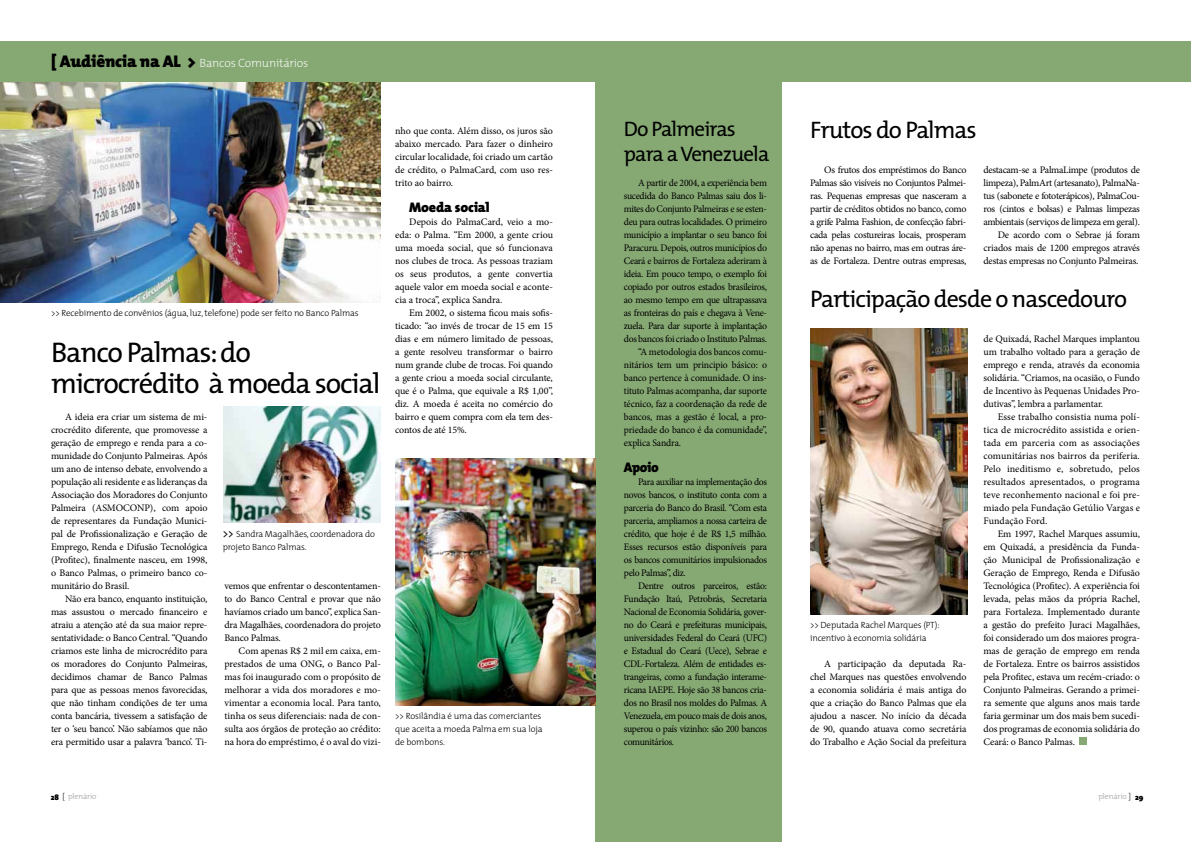
<style>
.page{position:relative;width:1191px;height:842px;background:#fff}
.page>*{position:absolute;margin:0;border:0;box-sizing:border-box;transform-origin:0 0}
.t1{font:28.5px/31px "T Mix";letter-spacing:-.04em;color:#000}
.t2{font:24px "T Mix";letter-spacing:-.04em;color:#000}
.t3{font:21px/25px "T Mix";letter-spacing:-.04em;color:#000}
.t4{font:800 14px "T Mix";letter-spacing:-.015em;color:#000}
.t5{font:200 12px "T Mix";letter-spacing:-.015em;color:#fff}
.t6{font:10px/13px "Minion Pro";letter-spacing:-.02em;color:#000;text-align:justify}
.t7{font:300 9px/13px "T Mix";letter-spacing:-.015em;color:#000}
.t8{font:300 8px "T Mix";letter-spacing:-.015em;color:#9d9d9c}
.s1{font-weight:800;font-size:17px;color:#000}
.s2{font-weight:400;font-size:11px}
.s3{font-weight:800;color:#000}
.s4{color:#000}
</style>
<div class="page">
<div style="left:595px;top:73px;width:186px;height:769px;background:#86a873"></div>
<img style="left:0;top:82px;width:381px;height:221px">
<img style="left:395px;top:459px;width:200px;height:247px">
<div style="left:0;top:41px;width:1191px;height:41px;background:#86a873"></div>
<img style="left:810px;top:329px;width:158px;height:286px">
<img style="left:223px;top:406px;width:158px;height:117px">
<div style="left:1079px;top:737px;width:7px;height:8px;background:#86a873"></div>
<p class="t5" style="left:51px;top:53px;width:259px"><span class="s1">[ Audiência na AL &gt;</span> Bancos Comunitários</p>
<p class="t7" style="left:51px;top:306px;width:309px">&gt;&gt; Recebimento de convênios (água, luz, telefone) pode ser feito no Banco Palmas</p>
<h1 class="t1" style="left:51px;top:336px;width:331px">Banco Palmas: do microcrédito à moeda social</h1>
<p class="t6" style="left:51px;top:410px;width:158px;text-indent:14px">A ideia era criar um sistema de mi&shy;crocrédito diferente, que promovesse a geração de emprego e renda para a co&shy;munidade do Conjunto Palmeiras. Após um ano de intenso debate, envolvendo a população ali residente e as lideranças da Associação dos Moradores do Conjunto Palmeira (ASMOCONP), com apoio de representares da Fundação Munici&shy;pal de Profissionalização e Geração de Emprego, Renda e Difusão Tecnológica (Profitec), finalmente nasceu, em 1998, o Banco Palmas, o primeiro banco co&shy;munitário do Brasil.</p>
<p class="t6" style="left:51px;top:592px;width:158px;text-indent:14px">Não era banco, enquanto instituição, mas assustou o mercado financeiro e atraiu a atenção até da sua maior repre&shy;sentatividade: o Banco Central. “Quando criamos este linha de microcrédito para os moradores do Conjunto Palmeiras, decidimos chamar de Banco Palmas para que as pessoas menos favorecidas, que não tinham condições de ter uma conta bancária, tivessem a satisfação de ter o ‘seu banco’. Não sabíamos que não era permitido usar a palavra ‘banco’. Ti-</p>
<p class="t7" style="left:223px;top:527px;width:154px"><span class="s2">&gt;&gt;</span> Sandra Magalhães, coordenadora do projeto B anco Palmas.</p>
<p class="t6" style="left:224px;top:579px;width:158px">vemos que enfrentar o descontentamen&shy;to do Banco Central e provar que não havíamos criado um banco”, explica San&shy;dra Magalhães, coordenadora do projeto Banco Palmas.</p>
<p class="t6" style="left:224px;top:644px;width:158px;text-indent:14px">Com apenas R$ 2 mil em caixa, em&shy;prestados de uma ONG, o Banco Pal&shy;mas foi inaugurado com o propósito de melhorar a vida dos moradores e mo&shy;vimentar a economia local. Para tanto, tinha os seus diferenciais: nada de con&shy;sulta aos órgãos de proteção ao crédito: na hora do empréstimo, é o aval do vizi-</p>
<p class="t6" style="left:395px;top:124px;width:159px">nho que conta. Além disso, os juros são abaixo mercado. Para fazer o dinheiro circular localidade, foi criado um cartão de crédito, o PalmaCard, com uso res&shy;trito ao bairro.</p>
<h3 class="t4" style="left:409px;top:195px;width:82px">Moeda social</h3>
<p class="t6" style="left:395px;top:215px;width:159px;text-indent:14px">Depois do PalmaCard, veio a mo&shy;eda: o Palma. “Em 2000, a gente criou uma moeda social, que só funcionava nos clubes de troca. As pessoas traziam os seus produtos, a gente convertia aquele valor em moeda social e aconte&shy;cia a troca”, explica Sandra.</p>
<p class="t6" style="left:395px;top:306px;width:159px;text-indent:14px">Em 2002, o sistema ficou mais sofis&shy;ticado: “ao invés de trocar de 15 em 15 dias e em número limitado de pessoas, a gente resolveu transformar o bairro num grande clube de trocas. Foi quando a gente criou a moeda social circulante, que é o Palma, que equivale a R$ 1,00”, diz. A moeda é aceita no comércio do bairro e quem compra com ela tem des&shy;contos de até 15%.</p>
<p class="t7" style="left:395px;top:709px;width:149px">&gt;&gt; Rosilândia é uma das comerciantes que aceita a moeda Palma em sua loja de bombons.</p>
<h3 class="t3" style="left:624px;top:116px;width:147px">Do Palmeiras para a Venezuela</h3>
<h2 class="t2" style="left:810px;top:110px;width:168px">Frutos do Palmas</h2>
<p class="t6" style="left:810px;top:163px;width:158px;text-indent:14px">Os frutos dos empréstimos do Banco Palmas são visíveis no Conjuntos Palmei&shy;ras. Pequenas empresas que nasceram a partir de créditos obtidos no banco, como a grife Palma Fashion, de confecção fabri&shy;cada pelas costureiras locais, prosperam não apenas no bairro, mas em outras áre&shy;as de Fortaleza. Dentre outras empresas,</p>
<p class="t6" style="left:983px;top:163px;width:158px;text-align:right">destacam-se a PalmaLimpe (produtos de limpeza), PalmArt (artesanato), PalmaNa&shy;tus (sabonete e fototerápicos), PalmaCou&shy;ros (cintos e bolsas) e Palmas limpezas ambientais (serviços de limpeza em geral).<br>De acordo com o Sebrae já foram criados mais de 1200 empregos através destas empresas no Conjunto Palmeiras.</p>
<p class="t6" style="left:638px;top:176px;width:130px">A partir de 2004, a experiência bem</p>
<p class="t6" style="left:624px;top:189px;width:145px">sucedida do Banco Palmas saiu dos li-</p>
<p class="t6" style="left:624px;top:202px;width:145px">mites do Conjunto Palmeiras e se esten-</p>
<p class="t6" style="left:624px;top:215px;width:145px">deu para outras localidades. O primeiro</p>
<p class="t6" style="left:624px;top:228px;width:145px">município a implantar o seu banco foi</p>
<p class="t6" style="left:624px;top:241px;width:145px">Paracuru. Depois, outros municípios do</p>
<p class="t6" style="left:624px;top:254px;width:145px">Ceará e bairros de Fortaleza aderiram à</p>
<p class="t6" style="left:624px;top:267px;width:145px">ideia. Em pouco tempo, o exemplo foi</p>
<p class="t6" style="left:624px;top:280px;width:145px">copiado por outros estados brasileiros,</p>
<p class="t6" style="left:624px;top:293px;width:145px">ao mesmo tempo em que ultrapassava</p>
<p class="t6" style="left:624px;top:306px;width:145px">as fronteiras do país e chegava à Vene-</p>
<p class="t6" style="left:624px;top:319px;width:145px">zuela. Para dar suporte à implantação</p>
<p class="t6" style="left:624px;top:332px;width:145px">dos bancos foi criado o Instituto Palmas.</p>
<p class="t6" style="left:638px;top:345px;width:130px">“A metodologia dos bancos comu-</p>
<p class="t6" style="left:624px;top:358px;width:145px">nitários tem um principio básico: o</p>
<p class="t6" style="left:624px;top:371px;width:145px">banco pertence à comunidade. O ins-</p>
<p class="t6" style="left:624px;top:384px;width:145px">tituto Palmas acompanha, dar suporte</p>
<p class="t6" style="left:624px;top:397px;width:145px">técnico, faz a coordenação da rede de</p>
<p class="t6" style="left:624px;top:410px;width:145px">bancos, mas a gestão é local, a pro-</p>
<p class="t6" style="left:624px;top:423px;width:145px">priedade do banco é da comunidade”,</p>
<p class="t6" style="left:624px;top:436px;width:59px">explica Sandra.</p>
<h3 class="t4" style="left:624px;top:455px;width:36px">Apoio</h3>
<p class="t6" style="left:624px;top:475px;width:145px;text-indent:14px">Para auxiliar na implementação dos novos bancos, o instituto conta com a parceria do Banco do Brasil. “Com esta parceria, ampliamos a nossa carteira de crédito, que hoje é de R$ 1,5 milhão.<br>Esses recursos estão disponíveis para os bancos comunitários impulsionados pelo Palmas”, diz.</p>
<p class="t6" style="left:624px;top:579px;width:145px;text-indent:14px">Dentre outros parceiros, estão:<br>Fundação Itaú, Petrobrás, Secretaria Nacional de Economia Solidária, gover&shy;no do Ceará e prefeituras municipais, universidades Federal do Ceará (UFC) e Estadual do Ceará (Uece), Sebrae e CDL-Fortaleza. Além de entidades es&shy;trangeiras, como a fundação interame&shy;ricana IAEPE. Hoje são 38 bancos cria&shy;dos no Brasil nos moldes do Palmas. A Venezuela, em pouco mais de dois anos, superou o país vizinho: são 200 bancos comunitários.</p>
<h2 class="t2" style="left:810px;top:279px;width:319px">Participação desde o nascedouro</h2>
<p class="t6" style="left:983px;top:332px;width:158px">de Quixadá, Rachel Marques implantou um trabalho voltado para a geração de emprego e renda, através da economia solidária. “Criamos, na ocasião, o Fundo de Incentivo às Pequenas Unidades Pro&shy;dutivas”, lembra a parlamentar.</p>
<p class="t6" style="left:983px;top:410px;width:158px;text-indent:14px">Esse trabalho consistia numa polí&shy;tica de microcrédito assistida e orien&shy;tada em parceria com as associações comunitárias nos bairros da periferia.<br>Pelo ineditismo e, sobretudo, pelos resultados apresentados, o programa teve reconhemento nacional e foi pre&shy;miado pela Fundação Getúlio Vargas e Fundação Ford.</p>
<p class="t6" style="left:983px;top:527px;width:158px;text-indent:14px">Em 1997, Rachel Marques assumiu, em Quixadá, a presidência da Funda&shy;ção Municipal de Profissionalização e Geração de Emprego, Renda e Difusão Tecnológica (Profitec). A experiência foi levada, pelas mãos da própria Rachel, para Fortaleza. Implementado durante a gestão do prefeito Juraci Magalhães, foi considerado um dos maiores progra&shy;mas de geração de emprego em renda de Fortaleza. Entre os bairros assistidos pela Profitec, estava um recém-criado: o Conjunto Palmeiras. Gerando a primei&shy;ra semente que alguns anos mais tarde faria germinar um dos mais bem sucedi&shy;dos programas de economia solidária do Ceará: o Banco Palmas.</p>
<p class="t7" style="left:810px;top:618px;width:131px">&gt;&gt; Deputada Rachel Marques (PT): incentivo à economia solidária</p>
<p class="t6" style="left:810px;top:657px;width:158px;text-indent:14px">A participação da deputada Ra&shy;chel Marques nas questões envolvendo a economia solidária é mais antiga do que a criação do Banco Palmas que ela ajudou a nascer. No início da década de 90, quando atuava como secretária do Trabalho e Ação Social da prefeitura</p>
<p class="t8" style="left:51px;top:790px;width:47px"><span class="s3">28</span> <span class="s4">[</span> plenário</p>
<p class="t8" style="left:1098px;top:790px;width:47px">plenário <span class="s4">]</span> <span class="s3">29</span></p>
</div>
